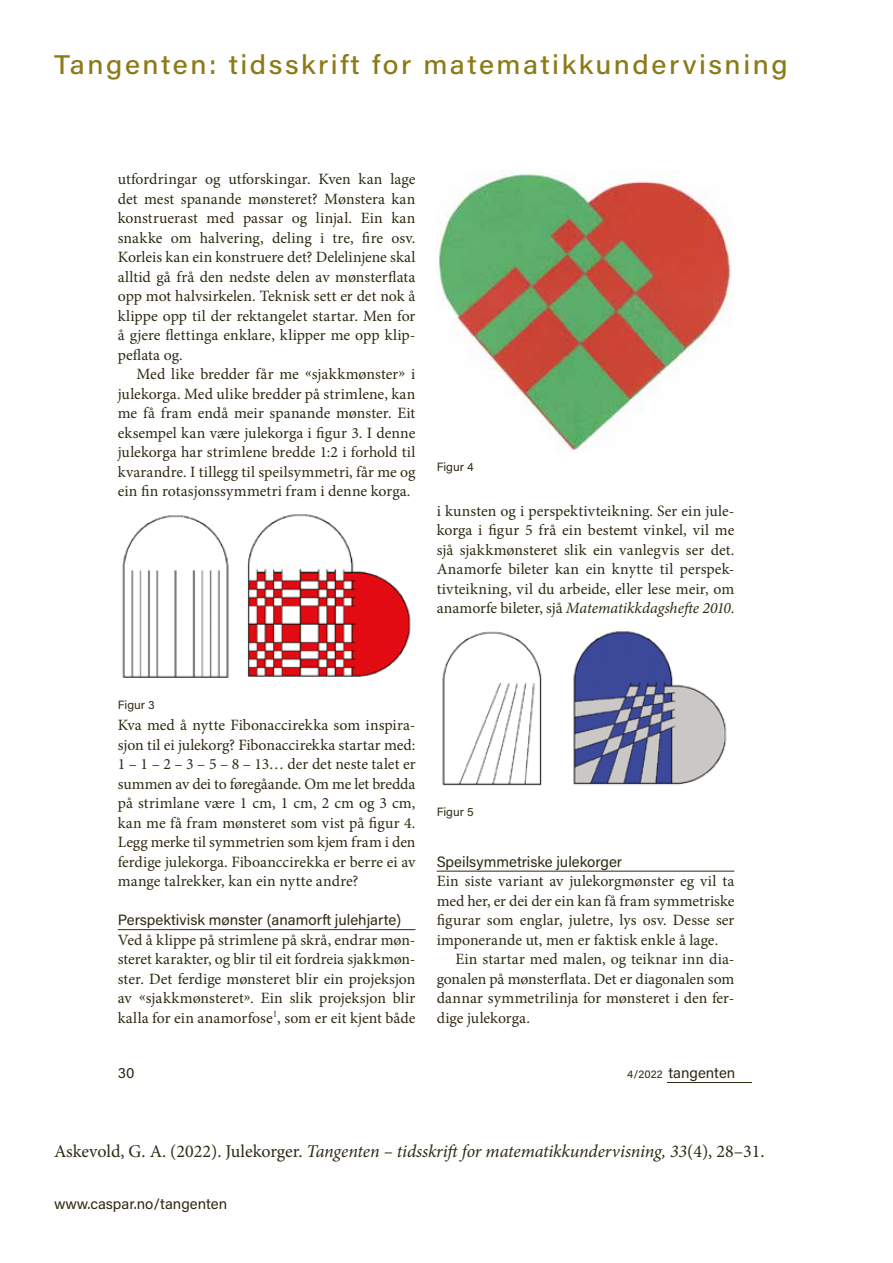
<style>
.page{position:relative;width:893px;height:1263px;background:#fff}
.page>*{position:absolute;margin:0;border:0;box-sizing:border-box;transform-origin:0 0}
.t1{font:500 27px "Acumin Pro";letter-spacing:.09em;color:#8b7a18;scale:1.05 1}
.t2{font:italic 18px "Minion Pro";letter-spacing:-.01em;color:#2f2912}
.t3{font:15.75px/19.5px "Minion Pro";color:#2f2912;text-align:justify}
.t4{font:15px "Acumin Pro";color:#2f2912}
.t5{font:12px "Acumin Pro";color:#2f2912}
.s1{font-style:italic}
.s2{font-size:11.25px}
.s3{font-style:normal}
</style>
<div class="page">
<hr style="left:667px;top:1082px;width:85px;height:1px;background:#2f2912">
<hr style="left:118px;top:929px;width:297px;height:1px;background:#2f2912">
<img style="left:122px;top:514px;width:289px;height:164px">
<hr style="left:437px;top:871px;width:297px;height:1px;background:#2f2912">
<img style="left:442px;top:631px;width:285px;height:155px">
<img style="left:437px;top:171px;width:294px;height:281px">
<h1 class="t1" style="left:54px;top:46px;width:700px">Tangenten: tidsskrift for matematikkundervisning</h1>
<p class="t3" style="left:118px;top:169px;width:299px">utfordringar og utforskingar. Kven kan lage det mest spanande mønsteret? Mønstera kan konstruerast med passar og linjal. Ein kan snakke om halvering, deling i tre, fire osv.<br>Korleis kan ein konstruere det? Delelinjene skal alltid gå frå den nedste delen av mønsterflata opp mot halvsirkelen. Teknisk sett er det nok å klippe opp til der rektangelet startar. Men for å gjere flettinga enklare, klipper me opp klip&shy;peflata og.</p>
<p class="t3" style="left:118px;top:364px;width:299px;text-indent:19px">Med like bredder får me «sjakkmønster» i julekorga. Med ulike bredder på strimlene, kan me få fram endå meir spanande mønster. Eit eksempel kan være julekorga i figur 3. I denne julekorga har strimlene bredde 1:2 i forhold til kvarandre. I tillegg til speilsymmetri, får me og ein fin rotasjonssymmetri fram i denne korga.</p>
<p class="t5" style="left:437px;top:458px;width:38px">Figur 4</p>
<p class="t3" style="left:437px;top:501px;width:299px">i kunsten og i perspektivteikning. Ser ein jule&shy;korga i figur 5 frå ein bestemt vinkel, vil me sjå sjakkmønsteret slik ein vanlegvis ser det.<br>Anamorfe bileter kan ein knytte til perspek&shy;tivteikning, vil du arbeide, eller lese meir, om anamorfe bileter, sjå <span class="s1">Matematikkdagshefte 2010</span>.</p>
<p class="t5" style="left:118px;top:697px;width:38px">Figur 3</p>
<p class="t3" style="left:118px;top:715px;width:299px">Kva med å nytte Fibonaccirekka som inspira&shy;sjon til ei julekorg? Fibonaccirekka startar med:<br>1 – 1 – 2 – 3 – 5 – 8 – 13… der det neste talet er summen av dei to føregåande. Om me let bredda på strimlane være 1 cm, 1 cm, 2 cm og 3 cm, kan me få fram mønsteret som vist på figur 4.<br>Legg merke til symmetrien som kjem fram i den ferdige julekorga. Fiboanccirekka er berre ei av mange talrekker, kan ein nytte andre?</p>
<p class="t4" style="left:118px;top:909px;width:285px">Perspektivisk mønster (anamorft julehjarte)</p>
<p class="t3" style="left:118px;top:930px;width:299px">Ved å klippe på strimlene på skrå, endrar møn&shy;steret karakter, og blir til eit fordreia sjakkmøn&shy;ster. Det ferdige mønsteret blir ein projeksjon av «sjakkmønsteret». Ein slik projeksjon blir kalla for ein anamorfose<sup>1</sup>, som er eit kjent både</p>
<p class="t5" style="left:437px;top:803px;width:38px">Figur 5</p>
<p class="t4" style="left:437px;top:851px;width:187px">Speilsymmetriske julekorger</p>
<p class="t3" style="left:437px;top:871px;width:299px">Ein siste variant av julekorgmønster eg vil ta med her, er dei der ein kan få fram symmetriske figurar som englar, juletre, lys osv. Desse ser imponerande ut, men er faktisk enkle å lage.</p>
<p class="t3" style="left:437px;top:949px;width:299px;text-indent:19px">Ein startar med malen, og teiknar inn dia&shy;gonalen på mønsterflata. Det er diagonalen som dannar symmetrilinja for mønsteret i den fer&shy;dige julekorga.</p>
<p class="t4" style="left:118px;top:1063px;width:18px">30</p>
<p class="t4" style="left:627px;top:1063px;width:110px"><span class="s2">4/2022</span> tangenten</p>
<p class="t2" style="left:54px;top:1139px;width:712px"><span class="s3">Askevold, G. A. (2022). Julekorger.</span> Tangenten – tidsskrift for matematikkundervisning, 33<span class="s3">(4), 28–31.</span></p>
<p class="t4" style="left:54px;top:1193px;width:175px">www.caspar.no/tangenten</p>
</div>
